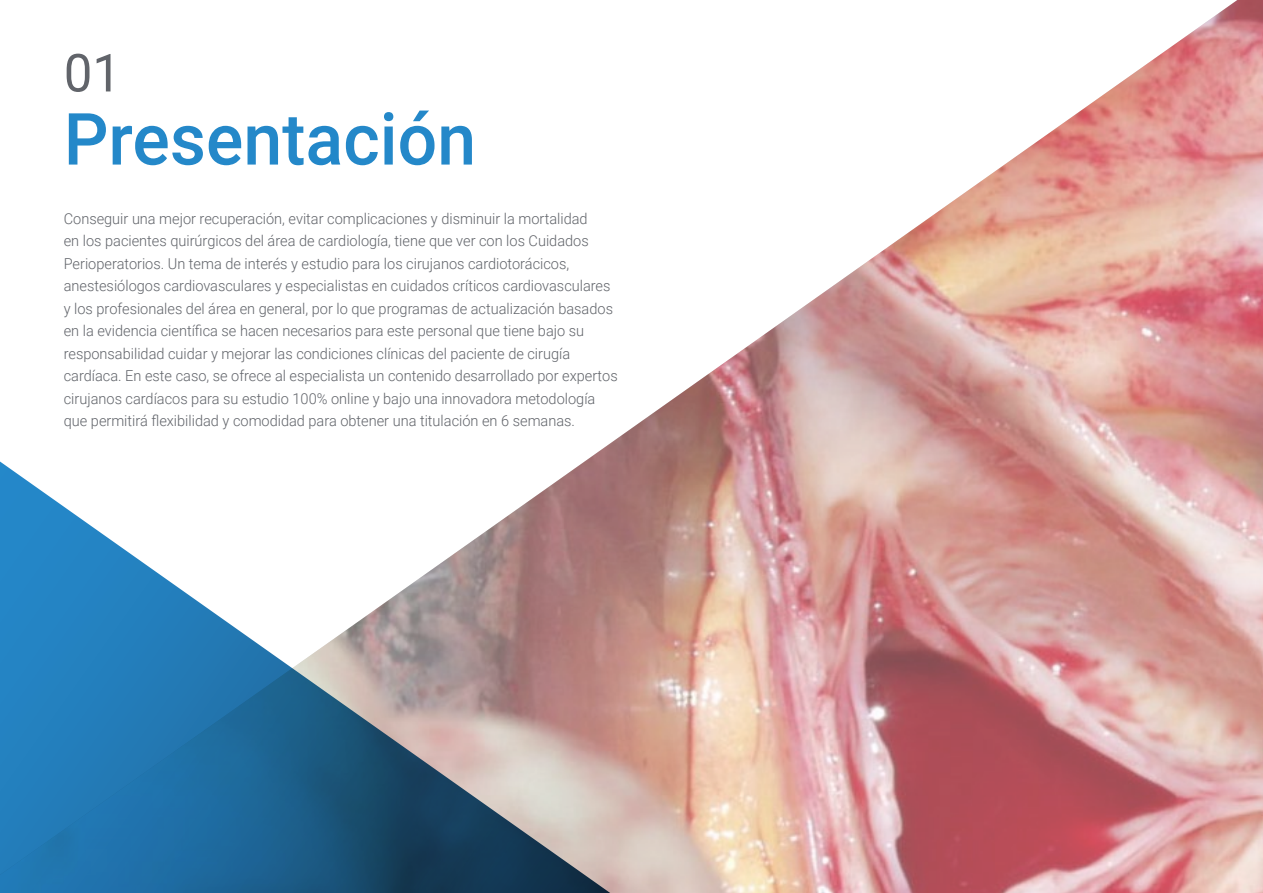
<style>
.page{position:relative;width:1263px;height:893px;background:#fff}
.page>*{position:absolute;margin:0;border:0;box-sizing:border-box;transform-origin:0 0}
.t1{font:500 72px "Roboto";color:#2488c9}
.t2{font:52.5px "Roboto";color:#61646a}
.t3{font:300 15px/22.5px "Roboto";color:#61646a}
.s1{color:#2287c9}
</style>
<div class="page">
<img style="left:606px;top:0;width:657px;height:893px">
<svg style="left:0;top:446px;width:640px;height:447px"></svg>
<h2 class="t2" style="left:64px;top:36px;width:59px">01</h2>
<h1 class="t1" style="left:64px;top:89px;width:414px">Present<span class="s1">a</span>ción</h1>
<p class="t3" style="left:64px;top:207px;width:555px">Conseguir una mejor recuperación, evitar complicaciones y disminuir la mortalidad<br>en los pacientes quirúrgicos del área de cardiología, tiene que ver con los Cuidados Perioperatorios. Un tema de interés y estudio para los cirujanos cardiotorácicos, anestesiólogos cardiovasculares y especialistas en cuidados críticos cardiovasculares y los profesionales del área en general, por lo que programas de actualización basados en la evidencia científica se hacen necesarios para este personal que tiene bajo su responsabilidad cuidar y mejorar las condiciones clínicas del paciente de cirugía cardíaca. En este caso, se ofrece al especialista un contenido desarrollado por expertos cirujanos cardíacos para su estudio 100% online y bajo una innovadora metodología que permitirá flexibilidad y comodidad para obtener una titulación en 6 semanas.</p>
</div>
